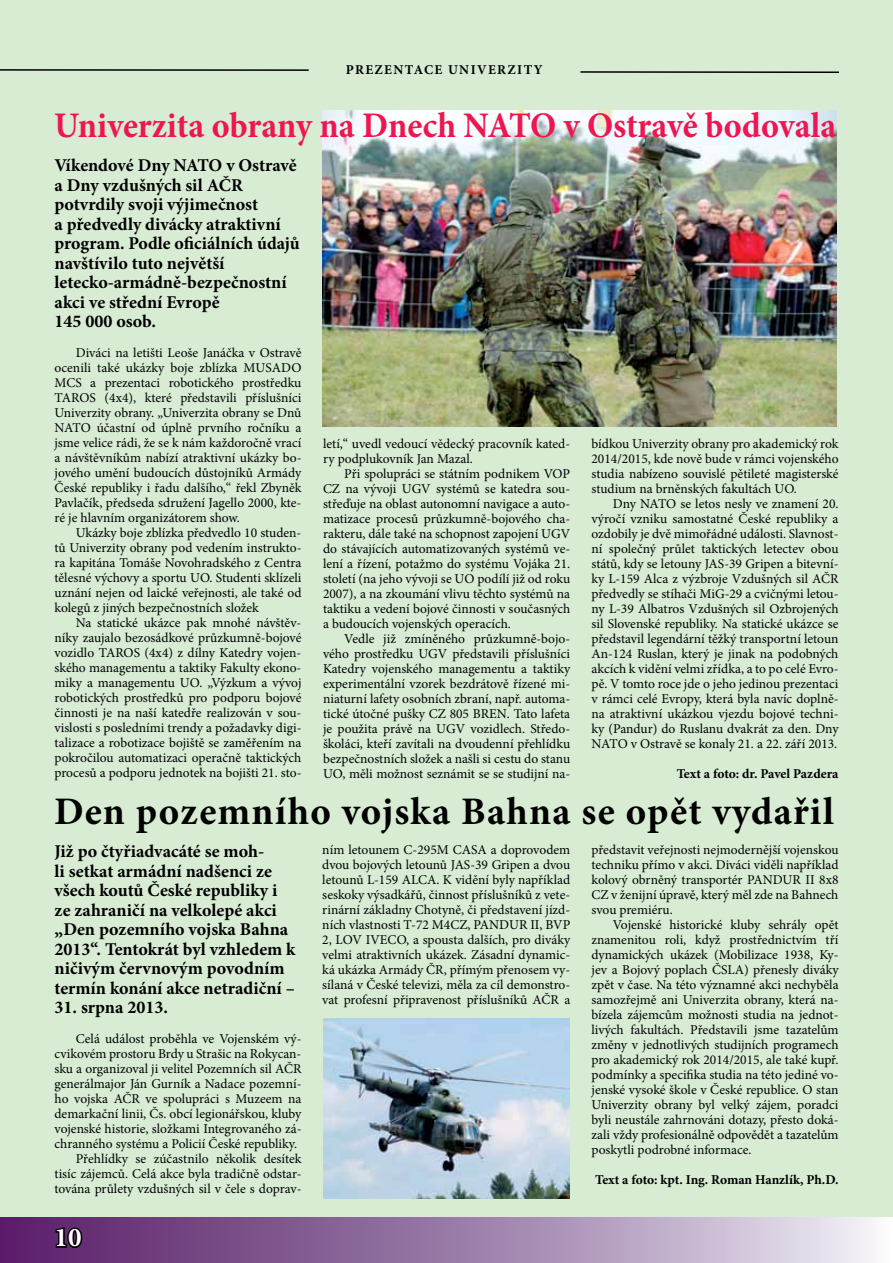
<style>
.page{position:relative;width:893px;height:1263px;background:#fff}
.page>*{position:absolute;margin:0;border:0;box-sizing:border-box;transform-origin:0 0}
.t1{font:700 39px "Minion Pro";letter-spacing:.03em;color:#000}
.t2{font:700 36px "Minion Pro";color:#ed1651;scale:.95 1}
.t3{font:700 27px "Minion Pro";color:#fff}
.t4{font:700 18px/19.5px "Minion Pro";color:#000}
.t5{font:13.5px/15px "Minion Pro";color:#000;text-align:justify}
.t6{font:700 13.5px "Minion Pro";color:#000}
.t7{font:700 13.5px "Minion Pro";letter-spacing:.1em;color:#000}
</style>
<div class="page">
<div style="left:0;top:0;width:893px;height:1231px;background:#d8ecd4"></div>
<div style="left:0;top:1218px;width:893px;height:45px;background:linear-gradient(to right,#511563,#ecebf3)"></div>
<svg style="left:54px;top:1225px;width:30px;height:24px"></svg>
<hr style="left:580px;top:71px;width:259px;height:2px;background:#000">
<hr style="left:0;top:69px;width:309px;height:2px;background:#000">
<img style="left:322px;top:111px;width:515px;height:316px">
<img style="left:323px;top:1018px;width:247px;height:180px">
<p class="t7" style="left:346px;top:60px;width:198px">PREZENTACE UNIVERZITY</p>
<h2 class="t2" style="left:54px;top:100px;width:825px">Univerzita obrany na Dnech NATO v Ostravě bodovala</h2>
<p class="t4" style="left:55px;top:156px;width:247px">Víkendové Dny NATO v Ostravě a Dny vzdušných sil AČR potvrdily svoji výjimečnost<br>a předvedly divácky atraktivní program. Podle oficiálních údajů navštívilo tuto největší letecko-armádně-bezpečnostní akci ve střední Evropě<br>145 000 osob.</p>
<p class="t5" style="left:55px;top:346px;width:248px;text-indent:21px">Diváci na letišti Leoše Janáčka v Ostravě ocenili také ukázky boje zblízka MUSADO MCS a prezentaci robotického prostředku TAROS (4x4), které představili příslušníci Univerzity obrany. „Univerzita obrany se Dnů NATO účastní od úplně prvního ročníku a jsme velice rádi, že se k nám každoročně vrací a návštěvníkům nabízí atraktivní ukázky bo&shy;jového umění budoucích důstojníků Armády České republiky i řadu dalšího,“ řekl Zbyněk Pavlačík, předseda sdružení Jagello 2000, kte&shy;ré je hlavním organizátorem show.</p>
<p class="t5" style="left:55px;top:526px;width:248px;text-indent:21px">Ukázky boje zblízka předvedlo 10 studen&shy;tů Univerzity obrany pod vedením instrukto&shy;ra kapitána Tomáše Novohradského z Centra tělesné výchovy a sportu UO. Studenti sklízeli uznání nejen od laické veřejnosti, ale také od kolegů z jiných bezpečnostních složek</p>
<p class="t5" style="left:55px;top:616px;width:248px;text-indent:21px">Na statické ukázce pak mnohé návštěv&shy;níky zaujalo bezosádkové průzkumně-bojové vozidlo TAROS (4x4) z dílny Katedry vojen&shy;ského managementu a taktiky Fakulty ekono&shy;miky a managementu UO. „Výzkum a vývoj robotických prostředků pro podporu bojové činnosti je na naší katedře realizován v sou&shy;vislosti s posledními trendy a požadavky digi&shy;talizace a robotizace bojiště se zaměřením na pokročilou automatizaci operačně taktických procesů a podporu jednotek na bojišti 21. sto-</p>
<p class="t5" style="left:323px;top:436px;width:249px">letí,“ uvedl vedoucí vědecký pracovník kated&shy;ry podplukovník Jan Mazal.</p>
<p class="t5" style="left:323px;top:466px;width:249px;text-indent:21px">Při spolupráci se státním podnikem VOP CZ na vývoji UGV systémů se katedra sou&shy;střeďuje na oblast autonomní navigace a auto&shy;matizace procesů průzkumně-bojového cha&shy;rakteru, dále také na schopnost zapojení UGV do stávajících automatizovaných systémů ve&shy;lení a řízení, potažmo do systému Vojáka 21. století (na jeho vývoji se UO podílí již od roku 2007), a na zkoumání vlivu těchto systémů na taktiku a vedení bojové činnosti v současných a budoucích vojenských operacích.</p>
<p class="t5" style="left:323px;top:631px;width:249px;text-indent:21px">Vedle již zmíněného průzkumně-bojo&shy;vého prostředku UGV představili příslušníci Katedry vojenského managementu a taktiky experimentální vzorek bezdrátově řízené mi&shy;niaturní lafety osobních zbraní, např. automa&shy;tické útočné pušky CZ 805 BREN. Tato lafeta je použita právě na UGV vozidlech. Středo&shy;školáci, kteří zavítali na dvoudenní přehlídku bezpečnostních složek a našli si cestu do stanu UO, měli možnost seznámit se se studijní na-</p>
<p class="t5" style="left:591px;top:436px;width:249px">bídkou Univerzity obrany pro akademický rok 2014/2015, kde nově bude v rámci vojenského studia nabízeno souvislé pětileté magisterské studium na brněnských fakultách UO.</p>
<p class="t5" style="left:591px;top:496px;width:249px;text-indent:21px">Dny NATO se letos nesly ve znamení 20. výročí vzniku samostatné České republiky a ozdobily je dvě mimořádné události. Slavnost&shy;ní společný průlet taktických letectev obou států, kdy se letouny JAS-39 Gripen a bitevní&shy;ky L-159 Alca z výzbroje Vzdušných sil AČR předvedly se stíhači MiG-29 a cvičnými letou&shy;ny L-39 Albatros Vzdušných sil Ozbrojených sil Slovenské republiky. Na statické ukázce se představil legendární těžký transportní letoun An-124 Ruslan, který je jinak na podobných akcích k vidění velmi zřídka, a to po celé Evro&shy;pě. V tomto roce jde o jeho jedinou prezentaci v rámci celé Evropy, která byla navíc doplně&shy;na atraktivní ukázkou vjezdu bojové techni&shy;ky (Pandur) do Ruslanu dvakrát za den. Dny NATO v Ostravě se konaly 21. a 22. září 2013.</p>
<p class="t6" style="left:677px;top:764px;width:163px">Text a foto: dr. Pavel Pazdera</p>
<h1 class="t1" style="left:54px;top:784px;width:781px">Den pozemního vojska Bahna se opět vydařil</h1>
<p class="t4" style="left:55px;top:841px;width:242px">Již po čtyřiadvacáté se moh-<br>li setkat armádní nadšenci ze všech koutů České republiky i ze zahraničí na velkolepé akci „Den pozemního vojska Bahna<br>2013“. Tentokrát byl vzhledem k ničivým červnovým povodním termín konání akce netradiční –</p>
<h3 class="t4" style="left:55px;top:997px;width:115px">31. srpna 2013.</h3>
<p class="t5" style="left:76px;top:1031px;width:227px">Celá událost proběhla ve Vojenském vý-</p>
<p class="t5" style="left:55px;top:1046px;width:248px">cvikovém prostoru Brdy u Strašic na Rokycan-</p>
<p class="t5" style="left:55px;top:1061px;width:248px">sku a organizoval ji velitel Pozemních sil AČR</p>
<p class="t5" style="left:55px;top:1076px;width:248px">generálmajor Ján Gurník a Nadace pozemní-</p>
<p class="t5" style="left:55px;top:1091px;width:248px">ho vojska AČR ve spolupráci s Muzeem na</p>
<p class="t5" style="left:55px;top:1106px;width:248px">demarkační linii, Čs. obcí legionářskou, kluby</p>
<p class="t5" style="left:55px;top:1121px;width:248px">vojenské historie, složkami Integrovaného zá-</p>
<p class="t5" style="left:55px;top:1136px;width:244px">chranného systému a Policií České republiky.</p>
<p class="t5" style="left:76px;top:1151px;width:227px">Přehlídky se zúčastnilo několik desítek</p>
<p class="t5" style="left:55px;top:1166px;width:248px">tisíc zájemců. Celá akce byla tradičně odstar-</p>
<p class="t5" style="left:55px;top:1181px;width:248px">tována průlety vzdušných sil v čele s doprav-</p>
<h3 class="t3" style="left:54px;top:1217px;width:28px">10</h3>
<p class="t5" style="left:322px;top:842px;width:249px">ním letounem C-295M CASA a doprovodem dvou bojových letounů JAS-39 Gripen a dvou letounů L-159 ALCA. K vidění byly například seskoky výsadkářů, činnost příslušníků z vete&shy;rinární základny Chotyně, či představení jízd&shy;ních vlastnosti T-72 M4CZ, PANDUR II, BVP 2, LOV IVECO, a spousta dalších, pro diváky velmi atraktivních ukázek. Zásadní dynamic&shy;ká ukázka Armády ČR, přímým přenosem vy&shy;sílaná v České televizi, měla za cíl demonstro&shy;vat profesní připravenost příslušníků AČR a</p>
<p class="t5" style="left:591px;top:842px;width:249px">představit veřejnosti nejmodernější vojenskou techniku přímo v akci. Diváci viděli například kolový obrněný transportér PANDUR II 8x8<br>CZ v ženijní úpravě, který měl zde na Bahnech svou premiéru.</p>
<p class="t5" style="left:591px;top:917px;width:249px;text-indent:21px">Vojenské historické kluby sehrály opět znamenitou roli, když prostřednictvím tří dynamických ukázek (Mobilizace 1938, Ky&shy;jev a Bojový poplach ČSLA) přenesly diváky zpět v čase. Na této významné akci nechyběla samozřejmě ani Univerzita obrany, která na&shy;bízela zájemcům možnosti studia na jednot&shy;livých fakultách. Představili jsme tazatelům změny v jednotlivých studijních programech pro akademický rok 2014/2015, ale také kupř. podmínky a specifika studia na této jediné vo&shy;jenské vysoké škole v České republice. O stan Univerzity obrany byl velký zájem, poradci byli neustále zahrnováni dotazy, přesto doká&shy;zali vždy profesionálně odpovědět a tazatelům poskytli podrobné informace.</p>
<p class="t6" style="left:595px;top:1170px;width:245px">Text a foto: kpt. Ing. Roman Hanzlík, Ph.D.</p>
</div>
